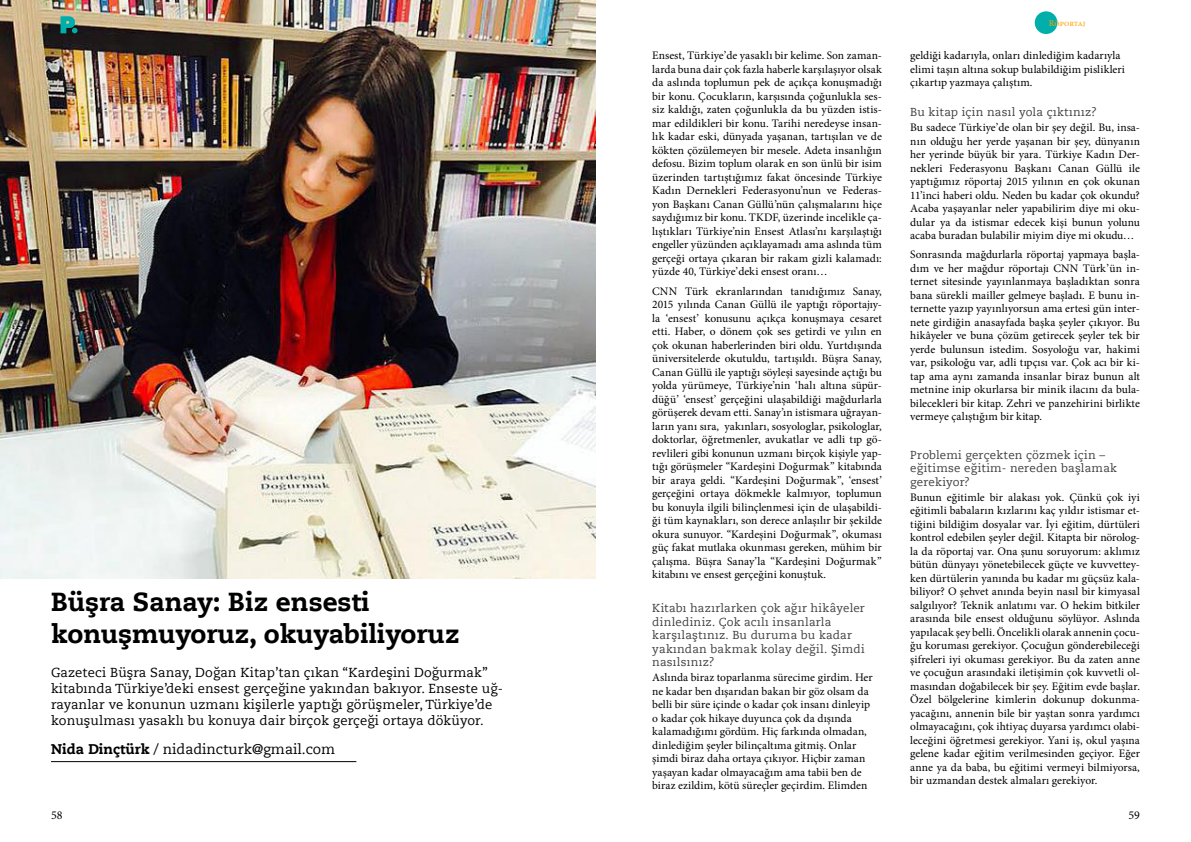
<style>
.page{position:relative;width:1191px;height:842px;background:#fff}
.page>*{position:absolute;margin:0;border:0;box-sizing:border-box;transform-origin:0 0}
.t1{font:700 26px/32px "Caecilia LT Std Roman";color:#000}
.t2{font:14px "Caecilia LT Std Roman";color:#000}
.t3{font:13px/16px "Caecilia LT Std Roman";letter-spacing:.01em;color:#000}
.t4{font:12px "Minion Pro";color:#000}
.t5{font:11.5px/13.5px "Minion Pro";letter-spacing:.005em;color:#000;text-align:justify}
.t6{font:11.5px/13.5px "Caecilia LT Std Roman";letter-spacing:.02em;color:#414042}
.t7{font:9px "Minion Pro";letter-spacing:-.005em;color:#ffa300}
.s1{font-weight:700}
</style>
<div class="page">
<img style="left:0;top:0;width:595px;height:579px">
<hr style="left:51px;top:761px;width:305px;height:1px;background:#000">
<svg style="left:60px;top:16px;width:17px;height:17px"></svg>
<div style="left:1034px;top:11px;width:23px;height:23px;background:#00afaa;border-radius:50%"></div>
<h1 class="t1" style="left:51px;top:586px;width:410px">Büşra Sanay: Biz ensesti konuşmuyoruz, okuyabiliyoruz</h1>
<p class="t3" style="left:51px;top:664px;width:453px">Gazeteci Büşra Sanay, Doğan Kitap’tan çıkan “Kardeşini Doğurmak” kitabında Türkiye’deki ensest gerçeğine yakından bakıyor. Enseste uğ&shy;rayanlar ve konunun uzmanı kişilerle yaptığı görüşmeler, Türkiye’de konuşulması yasaklı bu konuya dair birçok gerçeği ortaya döküyor.</p>
<p class="t2" style="left:51px;top:740px;width:286px"><span class="s1">Nida Dinçtürk</span> / nidadincturk@gmail.com</p>
<p class="t5" style="left:652px;top:49px;width:231px">Ensest, Türkiye’de yasaklı bir kelime. Son zaman&shy;larda buna dair çok fazla haberle karşılaşıyor olsak da aslında toplumun pek de açıkça konuşmadığı bir konu. Çocukların, karşısında çoğunlukla ses&shy;siz kaldığı, zaten çoğunlukla da bu yüzden istis&shy;mar edildikleri bir konu. Tarihi neredeyse insan&shy;lık kadar eski, dünyada yaşanan, tartışılan ve de kökten çözülemeyen bir mesele. Adeta insanlığın defosu. Bizim toplum olarak en son ünlü bir isim üzerinden tartıştığımız fakat öncesinde Türkiye Kadın Dernekleri Federasyonu’nun ve Federas&shy;yon Başkanı Canan Güllü’nün çalışmalarını hiçe saydığımız bir konu. TKDF, üzerinde incelikle ça&shy;lıştıkları Türkiye’nin Ensest Atlası’nı karşılaştığı engeller yüzünden açıklayamadı ama aslında tüm gerçeği ortaya çıkaran bir rakam gizli kalamadı: yüzde 40, Türkiye’deki ensest oranı…</p>
<p class="t5" style="left:652px;top:284px;width:231px">CNN Türk ekranlarından tanıdığımız Sanay, 2015 yılında Canan Güllü ile yaptığı röportajıy&shy;la ‘ensest’ konusunu açıkça konuşmaya cesaret etti. Haber, o dönem çok ses getirdi ve yılın en çok okunan haberlerinden biri oldu. Yurtdışında üniversitelerde okutuldu, tartışıldı. Büşra Sanay, Canan Güllü ile yaptığı söyleşi sayesinde açtığı bu yolda yürümeye, Türkiye’nin ‘halı altına süpür&shy;düğü’ ‘ensest’ gerçeğini ulaşabildiği mağdurlarla görüşerek devam etti. Sanay’ın istismara uğrayan&shy;ların yanı sıra, yakınları, sosyologlar, psikologlar, doktorlar, öğretmenler, avukatlar ve adli tıp gö&shy;revlileri gibi konunun uzmanı birçok kişiyle yap&shy;tığı görüşmeler “Kardeşini Doğurmak” kitabında bir araya geldi. “Kardeşini Doğurmak”, ‘ensest’ gerçeğini ortaya dökmekle kalmıyor, toplumun bu konuyla ilgili bilinçlenmesi için de ulaşabildi&shy;ği tüm kaynakları, son derece anlaşılır bir şekilde okura sunuyor. “Kardeşini Doğurmak”, okuması güç fakat mutlaka okunması gereken, mühim bir çalışma. Büşra Sanay’la “Kardeşini Doğurmak” kitabını ve ensest gerçeğini konuştuk.</p>
<p class="t6" style="left:652px;top:601px;width:214px">Kitabı hazırlarken çok ağır hikâyeler dinlediniz. Çok acılı insanlarla karşılaştınız. Bu duruma bu kadar yakından bakmak kolay değil. Şimdi nasılsınız?</p>
<p class="t5" style="left:652px;top:671px;width:222px;text-align:left">Aslında biraz toparlanma sürecime girdim. Her ne kadar ben dışarıdan bakan bir göz olsam da belli bir süre içinde o kadar çok insanı dinleyip o kadar çok hikaye duyunca çok da dışında kalamadığımı gördüm. Hiç farkında olmadan, dinlediğim şeyler bilinçaltıma gitmiş. Onlar şimdi biraz daha ortaya çıkıyor. Hiçbir zaman yaşayan kadar olmayacağım ama tabii ben de biraz ezildim, kötü süreçler geçirdim. Elimden</p>
<p class="t7" style="left:1049px;top:17px;width:38px">Röportaj</p>
<p class="t5" style="left:910px;top:49px;width:216px;text-align:left">geldiği kadarıyla, onları dinlediğim kadarıyla elimi taşın altına sokup bulabildiğim pislikleri çıkartıp yazmaya çalıştım.</p>
<p class="t6" style="left:910px;top:105px;width:188px">Bu kitap için nasıl yola çıktınız?</p>
<p class="t5" style="left:910px;top:121px;width:231px">Bu sadece Türkiye’de olan bir şey değil. Bu, insa&shy;nın olduğu her yerde yaşanan bir şey, dünyanın her yerinde büyük bir yara. Türkiye Kadın Der&shy;nekleri Federasyonu Başkanı Canan Güllü ile yaptığımız röportaj 2015 yılının en çok okunan 11’inci haberi oldu. Neden bu kadar çok okundu?<br>Acaba yaşayanlar neler yapabilirim diye mi oku&shy;dular ya da istismar edecek kişi bunun yolunu acaba buradan bulabilir miyim diye mi okudu…</p>
<p class="t5" style="left:910px;top:248px;width:231px">Sonrasında mağdurlarla röportaj yapmaya başla&shy;dım ve her mağdur röportajı CNN Türk’ün in&shy;ternet sitesinde yayınlanmaya başladıktan sonra bana sürekli mailler gelmeye başladı. E bunu in&shy;ternette yazıp yayınlıyorsun ama ertesi gün inter&shy;nete girdiğin anasayfada başka şeyler çıkıyor. Bu hikâyeler ve buna çözüm getirecek şeyler tek bir yerde bulunsun istedim. Sosyoloğu var, hakimi var, psikoloğu var, adli tıpçısı var. Çok acı bir ki&shy;tap ama aynı zamanda insanlar biraz bunun alt metnine inip okurlarsa bir minik ilacını da bula&shy;bilecekleri bir kitap. Zehri ve panzehirini birlikte vermeye çalıştığım bir kitap.</p>
<p class="t6" style="left:910px;top:448px;width:208px">Problemi gerçekten çözmek için – eğitimse eğitim- nereden başlamak gerekiyor?</p>
<p class="t5" style="left:910px;top:490px;width:231px">Bunun eğitimle bir alakası yok. Çünkü çok iyi eğitimli babaların kızlarını kaç yıldır istismar et&shy;tiğini bildiğim dosyalar var. İyi eğitim, dürtüleri kontrol edebilen şeyler değil. Kitapta bir nörolog&shy;la da röportaj var. Ona şunu soruyorum: aklımız bütün dünyayı yönetebilecek güçte ve kuvvettey&shy;ken dürtülerin yanında bu kadar mı güçsüz kala&shy;biliyor? O şehvet anında beyin nasıl bir kimyasal salgılıyor? Teknik anlatımı var. O hekim bitkiler arasında bile ensest olduğunu söylüyor. Aslında yapılacak şey belli. Öncelikli olarak annenin çocu&shy;ğu koruması gerekiyor. Çocuğun gönderebileceği şifreleri iyi okuması gerekiyor. Bu da zaten anne ve çocuğun arasındaki iletişimin çok kuvvetli ol&shy;masından doğabilecek bir şey. Eğitim evde başlar.<br>Özel bölgelerine kimlerin dokunup dokunma&shy;yacağını, annenin bile bir yaştan sonra yardımcı olmayacağını, çok ihtiyaç duyarsa yardımcı olabi&shy;leceğini öğretmesi gerekiyor. Yani iş, okul yaşına gelene kadar eğitim verilmesinden geçiyor. Eğer anne ya da baba, bu eğitimi vermeyi bilmiyorsa, bir uzmandan destek almaları gerekiyor.</p>
<p class="t4" style="left:51px;top:807px;width:13px">58</p>
<p class="t4" style="left:1128px;top:807px;width:13px">59</p>
</div>
